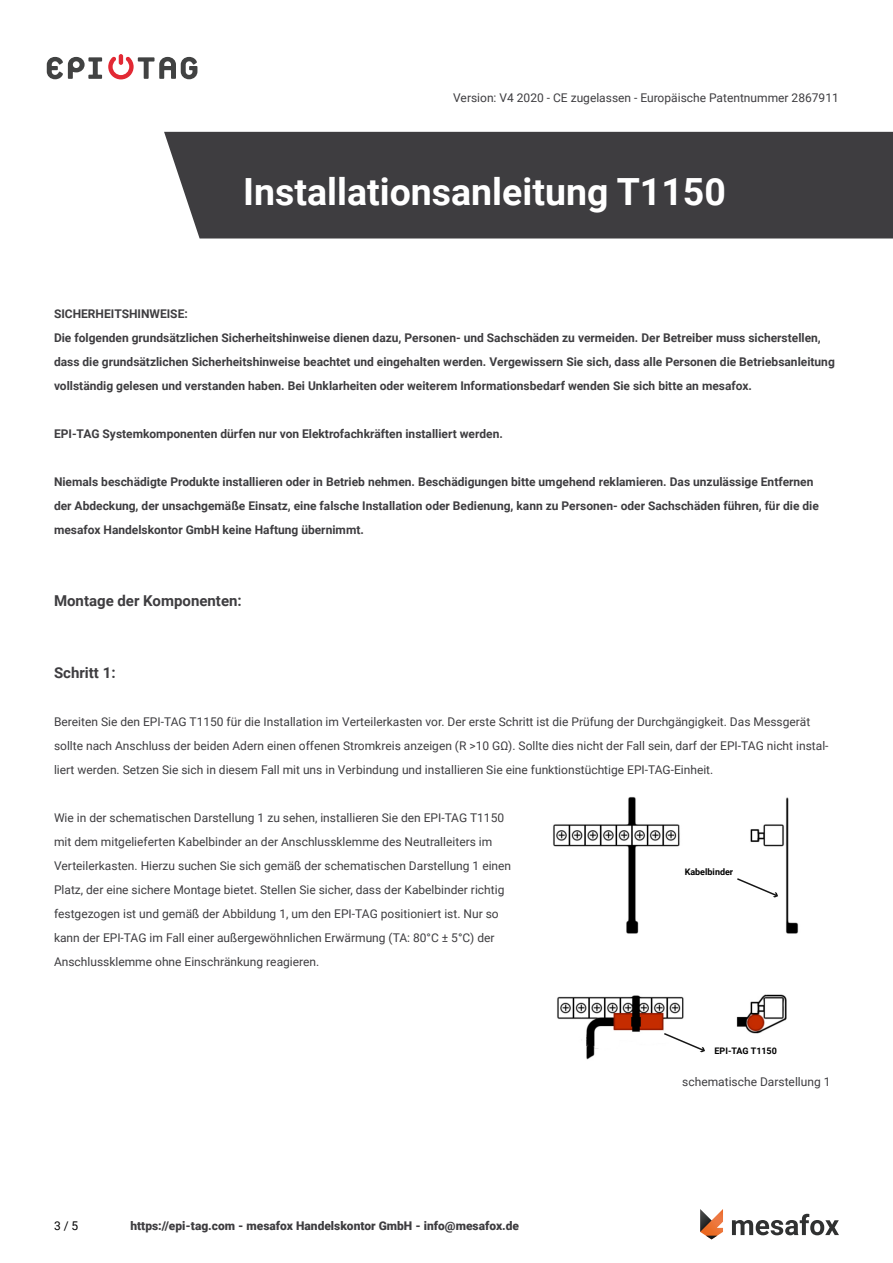
<style>
.page{position:relative;width:893px;height:1263px;background:#fff}
.page>*{position:absolute;margin:0;border:0;box-sizing:border-box;transform-origin:0 0}
.t1{font:700 37.5px "Roboto";color:#fff}
.t2{font:700 15px "Roboto";color:#3e3d40}
.t3{font:12px/24px "Roboto";color:#3e3d40}
.t4{font:700 12px/24px "Roboto";color:#3e3d40}
.t5{font:900 12px "Roboto";color:#3e3d40}
.t6{font:12px "Roboto";color:#000}
.t7{font:700 9px "Roboto";color:#010101}
.t8{font:700 9px "Roboto";color:#000}
.s1{color:#000}
</style>
<div class="page">
<svg style="left:732px;top:1214px;width:107px;height:21px"></svg>
<svg style="left:700px;top:1209px;width:23px;height:30px"></svg>
<svg style="left:47px;top:57px;width:55px;height:22px"></svg>
<svg style="left:108px;top:57px;width:89px;height:22px"></svg>
<svg style="left:119px;top:54px;width:4px;height:11px"></svg>
<img style="left:553px;top:796px;width:246px;height:264px">
<svg style="left:735px;top:877px;width:43px;height:20px"></svg>
<svg style="left:662px;top:1032px;width:43px;height:20px"></svg>
<div style="left:164px;top:132px;width:729px;height:106px;background:#3e3d40"></div>
<p class="t3" style="left:453px;top:85px;width:387px">Version: V4 2020 - CE zugelassen - Europäische Patentnummer 2867911</p>
<h1 class="t1" style="left:243px;top:165px;width:484px">Installationsanleitung T1150</h1>
<p class="t4" style="left:54px;top:301px;width:782px">SICHERHEITSHINWEISE:<br>Die folgenden grundsätzlichen Sicherheitshinweise dienen dazu, Personen- und Sachschäden zu vermeiden. Der Betreiber muss sicherstellen, dass die grundsätzlichen Sicherheitshinweise beachtet und eingehalten werden. Vergewissern Sie sich, dass alle Personen die Betriebsanleitung vollständig gelesen und verstanden haben. Bei Unklarheiten oder weiterem Informationsbedarf wenden Sie sich bitte an mesafox.</p>
<p class="t4" style="left:54px;top:421px;width:450px">EPI-TAG Systemkomponenten dürfen nur von Elektrofachkräften installiert werden.</p>
<p class="t4" style="left:54px;top:469px;width:766px">Niemals beschädigte Produkte installieren oder in Betrieb nehmen. Beschädigungen bitte umgehend reklamieren. Das unzulässige Entfernen der Abdeckung, der unsachgemäße Einsatz, eine falsche Installation oder Bedienung, kann zu Personen- oder Sachschäden führen, für die die mesafox Handelskontor GmbH keine Haftung übernimmt.</p>
<p class="t2" style="left:54px;top:590px;width:189px">Montage der Komponenten:</p>
<p class="t2" style="left:54px;top:662px;width:63px">Schritt 1:</p>
<p class="t3" style="left:54px;top:709px;width:776px">Bereiten Sie den EPI-TAG T1150 für die Installation im Verteilerkasten vor. Der erste Schritt ist die Prüfung der Durchgängigkeit. Das Messgerät sollte nach Anschluss der beiden Adern einen offenen Stromkreis anzeigen (R &gt;10 GΩ). Sollte dies nicht der Fall sein, darf der EPI-TAG nicht instal&shy;liert werden. Setzen Sie sich in diesem Fall mit uns in Verbindung und installieren Sie eine funktionstüchtige EPI-TAG-Einheit.</p>
<p class="t3" style="left:54px;top:805px;width:459px">Wie in der schematischen Darstellung 1 zu sehen, installieren Sie den EPI-TAG T1150 mit dem mitgelieferten Kabelbinder an der Anschlussklemme des Neutralleiters im Verteilerkasten. Hierzu suchen Sie sich gemäß der schematischen Darstellung 1 einen Platz, der eine sichere Montage bietet. Stellen Sie sicher, dass der Kabelbinder richtig festgezogen ist und gemäß der Abbildung 1, um den EPI-TAG positioniert ist. Nur so kann der EPI-TAG im Fall einer außergewöhnlichen Erwärmung (TA: 80°C ± 5°C) der Anschlussklemme ohne Einschränkung reagieren.</p>
<p class="t8" style="left:685px;top:866px;width:50px">Kabelbinder</p>
<p class="t7" style="left:715px;top:1044px;width:64px">EPI-TAG <span class="s1">T1150</span></p>
<p class="t6" style="left:54px;top:1217px;width:26px">3 / 5</p>
<p class="t5" style="left:130px;top:1217px;width:390px">https://epi-tag.com - mesafox Handelskontor GmbH - info@mesafox.de</p>
<p class="t3" style="left:682px;top:1069px;width:150px">schematische Darstellung 1</p>
</div>
